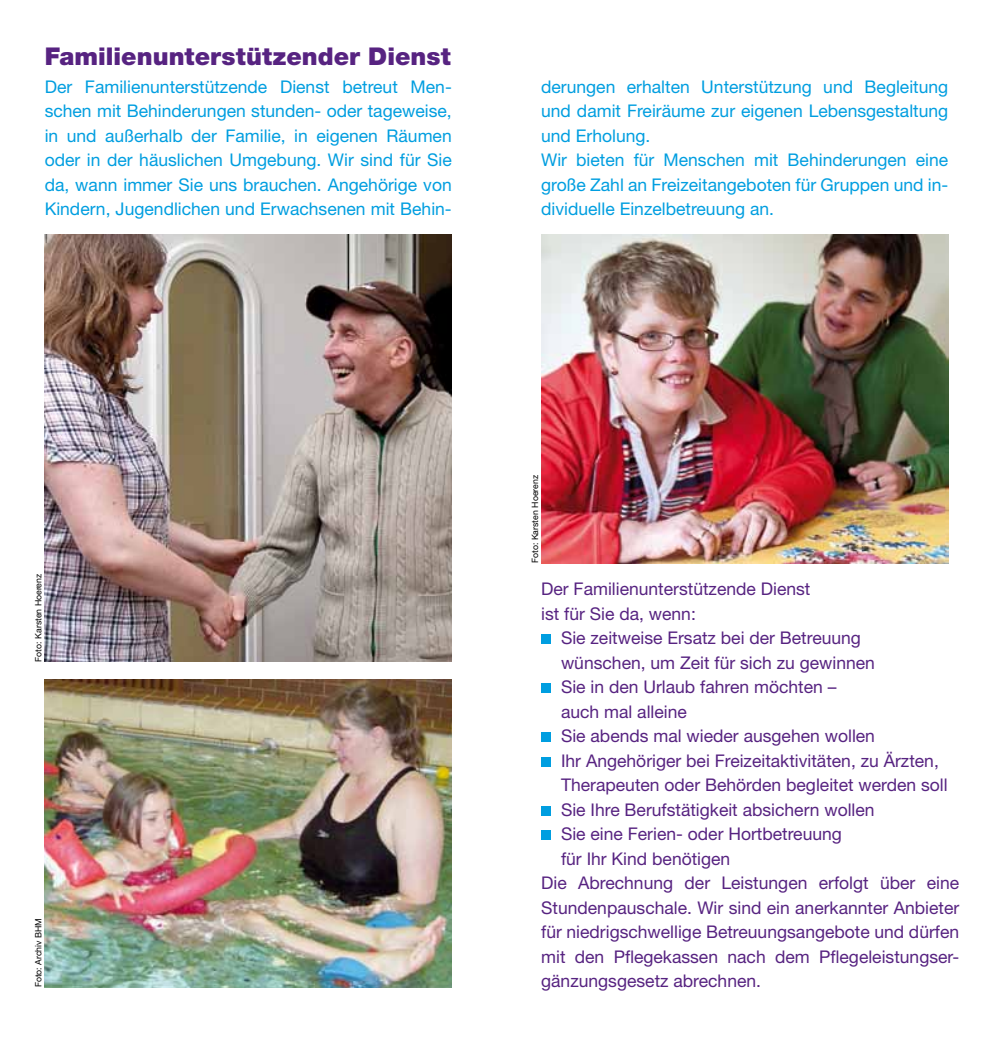
<style>
.page{position:relative;width:993px;height:1042px;background:#fff}
.page>*{position:absolute;margin:0;border:0;box-sizing:border-box;transform-origin:0 0}
.t1{font:900 24.5px "Helvetica Neue LT";color:#572381}
.t2{font:17.5px/24.5px "Helvetica Neue LT";color:#572381}
.t3{font:17.5px/24.5px "Helvetica Neue LT";color:#009ee0;text-align:justify}
.t4{font:8.75px "Helvetica Neue LT";color:#000}
</style>
<div class="page">
<img style="left:45px;top:680px;width:406px;height:307px">
<img style="left:541px;top:235px;width:406px;height:328px">
<img style="left:45px;top:235px;width:406px;height:426px">
<div style="left:541px;top:634px;width:10px;height:10px;background:#009ee0"></div>
<div style="left:541px;top:683px;width:10px;height:10px;background:#009ee0"></div>
<div style="left:541px;top:732px;width:10px;height:10px;background:#009ee0"></div>
<div style="left:541px;top:757px;width:10px;height:10px;background:#009ee0"></div>
<div style="left:541px;top:806px;width:10px;height:10px;background:#009ee0"></div>
<div style="left:541px;top:830px;width:10px;height:10px;background:#009ee0"></div>
<h1 class="t1" style="left:45px;top:41px;width:407px">Familienunterstützender Dienst</h1>
<p class="t3" style="left:45px;top:74px;width:408px">Der Familienunterstützende Dienst betreut Men&shy;schen mit Behinderungen stunden- oder tageweise, in und außerhalb der Familie, in eigenen Räumen oder in der häuslichen Umgebung. Wir sind für Sie da, wann immer Sie uns brauchen. Angehörige von Kindern, Jugendlichen und Erwachsenen mit Behin-</p>
<p class="t3" style="left:541px;top:74px;width:408px;text-align:left">derungen erhalten Unterstützung und Begleitung und damit Freiräume zur eigenen Lebensgestaltung und Erholung.<br>Wir bieten für Menschen mit Behinderungen eine große Zahl an Freizeitangeboten für Gruppen und in&shy;dividuelle Einzelbetreuung an.</p>
<p class="t4" style="left:33px;top:661px;width:89px;rotate:-90deg">Foto: Karsten Hoerenz</p>
<p class="t4" style="left:33px;top:987px;width:71px;rotate:-90deg">Foto: Archiv BHM</p>
<p class="t4" style="left:529px;top:563px;width:89px;rotate:-90deg">Foto: Karsten Hoerenz</p>
<p class="t2" style="left:541px;top:576px;width:271px">Der Familienunterstützende Dienst ist für Sie da, wenn:</p>
<p class="t2" style="left:561px;top:625px;width:301px">Sie zeitweise Ersatz bei der Betreuung</p>
<p class="t2" style="left:561px;top:650px;width:315px">wünschen, um Zeit für sich zu gewinnen</p>
<p class="t2" style="left:561px;top:674px;width:277px">Sie in den Urlaub fahren möchten –</p>
<p class="t2" style="left:561px;top:699px;width:127px">auch mal alleine</p>
<p class="t2" style="left:561px;top:723px;width:315px">Sie abends mal wieder ausgehen wollen</p>
<p class="t2" style="left:561px;top:748px;width:379px">Ihr Angehöriger bei Freizeitaktivitäten, zu Ärzten,</p>
<p class="t2" style="left:561px;top:772px;width:388px">Therapeuten oder Behörden begleitet werden soll</p>
<p class="t2" style="left:561px;top:797px;width:315px">Sie Ihre Berufstätigkeit absichern wollen</p>
<p class="t2" style="left:561px;top:821px;width:282px">Sie eine Ferien- oder Hortbetreuung</p>
<p class="t2" style="left:561px;top:846px;width:171px">für Ihr Kind benötigen</p>
<p class="t2" style="left:541px;top:870px;width:419px">Die Abrechnung der Leistungen erfolgt über eine</p>
<p class="t2" style="left:541px;top:895px;width:419px">Stundenpauschale. Wir sind ein anerkannter Anbieter</p>
<p class="t2" style="left:541px;top:919px;width:419px">für niedrigschwellige Betreuungsangebote und dürfen</p>
<p class="t2" style="left:541px;top:944px;width:419px">mit den Pflegekassen nach dem Pflegeleistungser-</p>
<p class="t2" style="left:541px;top:968px;width:221px">gänzungsgesetz abrechnen.</p>
</div>
